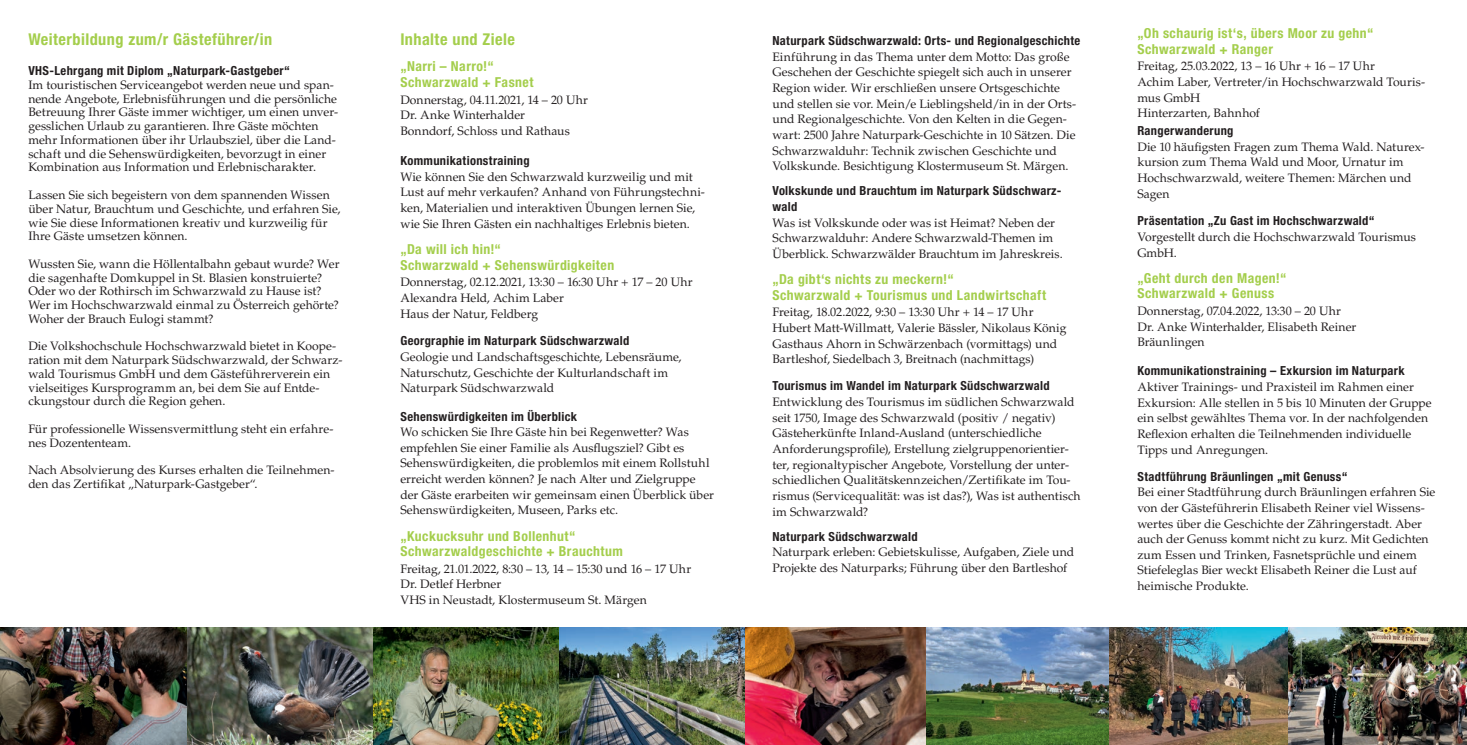
<style>
.page{position:relative;width:1467px;height:745px;background:#fff}
.page>*{position:absolute;margin:0;border:0;box-sizing:border-box;transform-origin:0 0}
.t1{font:700 condensed 16.25px "Helvetica Neue LT Std";letter-spacing:.03em;color:#a4ce4c}
.t2{font:700 condensed 13.75px/15.6px "Helvetica Neue LT Std";letter-spacing:.03em;color:#a4ce4c}
.t3{font:700 condensed 12.5px/15.6px "Helvetica Neue LT Std";letter-spacing:.025em;color:#231f20}
.t4{font:12.25px/15.6px "Palatino LT Std";color:#231f20}
</style>
<div class="page">
<img style="left:0;top:627px;width:1467px;height:117px">
<h1 class="t1" style="left:28px;top:29px;width:246px">Weiterbildung zum/r Gästeführer/in</h1>
<p class="t3" style="left:28px;top:63px;width:263px">VHS-Lehrgang mit Diplom „Naturpark-Gastgeber“</p>
<p class="t4" style="left:28px;top:78px;width:311px;line-height:13.8px">Im touristischen Serviceangebot werden neue und span&shy;nende Angebote, Erlebnisführungen und die persönliche Betreuung Ihrer Gäste immer wichtiger, um einen unver&shy;gesslichen Urlaub zu garantieren. Ihre Gäste möchten mehr Informationen über ihr Urlaubsziel, über die Land&shy;schaft und die Sehenswürdigkeiten, bevorzugt in einer Kombination aus Information und Erlebnischarakter.</p>
<p class="t4" style="left:28px;top:188px;width:314px;line-height:13.8px">Lassen Sie sich begeistern von dem spannenden Wissen über Natur, Brauchtum und Geschichte, und erfahren Sie, wie Sie diese Informationen kreativ und kurzweilig für Ihre Gäste umsetzen können.</p>
<p class="t4" style="left:28px;top:257px;width:313px;line-height:13.8px">Wussten Sie, wann die Höllentalbahn gebaut wurde? Wer die sagenhafte Domkuppel in St. Blasien konstruierte?<br>Oder wo der Rothirsch im Schwarzwald zu Hause ist?<br>Wer im Hochschwarzwald einmal zu Österreich gehörte?<br>Woher der Brauch Eulogi stammt?</p>
<p class="t4" style="left:28px;top:339px;width:316px;line-height:13.8px">Die Volkshochschule Hochschwarzwald bietet in Koope&shy;ration mit dem Naturpark Südschwarzwald, der Schwarz&shy;wald Tourismus GmbH und dem Gästeführerverein ein vielseitiges Kursprogramm an, bei dem Sie auf Entde&shy;ckungstour durch die Region gehen.</p>
<p class="t4" style="left:28px;top:422px;width:307px;line-height:13.8px">Für professionelle Wissensvermittlung steht ein erfahre&shy;nes Dozententeam.</p>
<p class="t4" style="left:28px;top:463px;width:308px;line-height:13.8px">Nach Absolvierung des Kurses erhalten die Teilnehmen&shy;den das Zertifikat „Naturpark-Gastgeber“.</p>
<h1 class="t1" style="left:400px;top:29px;width:116px">Inhalte und Ziele</h1>
<p class="t2" style="left:400px;top:58px;width:135px">„Narri – Narro!“<br>Schwarzwald + Fasnet</p>
<p class="t4" style="left:400px;top:92px;width:189px">Donnerstag, 04.11.2021, 14 – 20 Uhr<br>Dr. Anke Winterhalder<br>Bonndorf, Schloss und Rathaus</p>
<p class="t3" style="left:400px;top:153px;width:131px">Kommunikationstraining</p>
<p class="t4" style="left:400px;top:169px;width:306px">Wie können Sie den Schwarzwald kurzweilig und mit Lust auf mehr verkaufen? Anhand von Führungstechni&shy;ken, Materialien und interaktiven Übungen lernen Sie, wie Sie Ihren Gästen ein nachhaltiges Erlebnis bieten.</p>
<p class="t2" style="left:400px;top:241px;width:215px">„Da will ich hin!“<br>Schwarzwald + Sehenswürdigkeiten</p>
<p class="t4" style="left:400px;top:274px;width:294px">Donnerstag, 02.12.2021, 13:30 – 16:30 Uhr + 17 – 20 Uhr<br>Alexandra Held, Achim Laber<br>Haus der Natur, Feldberg</p>
<p class="t3" style="left:400px;top:333px;width:230px">Georgraphie im Naturpark Südschwarzwald</p>
<p class="t4" style="left:400px;top:349px;width:283px">Geologie und Landschaftsgeschichte, Lebensräume,<br>Naturschutz, Geschichte der Kulturlandschaft im<br>Naturpark Südschwarzwald</p>
<p class="t3" style="left:400px;top:408px;width:178px">Sehenswürdigkeiten im Überblick</p>
<p class="t4" style="left:400px;top:424px;width:315px">Wo schicken Sie Ihre Gäste hin bei Regenwetter? Was empfehlen Sie einer Familie als Ausflugsziel? Gibt es Sehenswürdigkeiten, die problemlos mit einem Rollstuhl erreicht werden können? Je nach Alter und Zielgruppe der Gäste erarbeiten wir gemeinsam einen Überblick über Sehenswürdigkeiten, Museen, Parks etc.</p>
<p class="t2" style="left:400px;top:527px;width:224px">„Kuckucksuhr und Bollenhut“<br>Schwarzwaldgeschichte + Brauchtum</p>
<p class="t4" style="left:400px;top:560px;width:292px">Freitag, 21.01.2022, 8:30 – 13, 14 – 15:30 und 16 – 17 Uhr<br>Dr. Detlef Herbner<br>VHS in Neustadt, Klostermuseum St. Märgen</p>
<p class="t3" style="left:772px;top:33px;width:309px">Naturpark Südschwarzwald: Orts- und Regionalgeschichte</p>
<p class="t4" style="left:772px;top:49px;width:305px">Einführung in das Thema unter dem Motto: Das große Geschehen der Geschichte spiegelt sich auch in unserer Region wider. Wir erschließen unsere Ortsgeschichte und stellen sie vor. Mein/e Lieblingsheld/in in der Orts&shy;und Regionalgeschichte. Von den Kelten in die Gegen&shy;wart: 2500 Jahre Naturpark-Geschichte in 10 Sätzen. Die Schwarzwalduhr: Technik zwischen Geschichte und Volkskunde. Besichtigung Klostermuseum St. Märgen.</p>
<p class="t3" style="left:772px;top:183px;width:290px">Volkskunde und Brauchtum im Naturpark Südschwarz&shy;wald</p>
<p class="t4" style="left:772px;top:214px;width:292px">Was ist Volkskunde oder was ist Heimat? Neben der<br>Schwarzwalduhr: Andere Schwarzwald-Themen im<br>Überblick. Schwarzwälder Brauchtum im Jahreskreis.</p>
<p class="t2" style="left:772px;top:271px;width:275px">„Da gibt‘s nichts zu meckern!“<br>Schwarzwald + Tourismus und Landwirtschaft</p>
<p class="t4" style="left:772px;top:304px;width:296px">Freitag, 18.02.2022, 9:30 – 13:30 Uhr + 14 – 17 Uhr Hubert Matt-Willmatt, Valerie Bässler, Nikolaus König Gasthaus Ahorn in Schwärzenbach (vormittags) und Bartleshof, Siedelbach 3, Breitnach (nachmittags)</p>
<p class="t3" style="left:772px;top:378px;width:279px">Tourismus im Wandel im Naturpark Südschwarzwald</p>
<p class="t4" style="left:772px;top:394px;width:310px">Entwicklung des Tourismus im südlichen Schwarzwald seit 1750, Image des Schwarzwald (positiv / negativ)<br>Gästeherkünfte Inland-Ausland (unterschiedliche Anforderungsprofile), Erstellung zielgruppenorientier&shy;ter, regionaltypischer Angebote, Vorstellung der unter&shy;schiedlichen Qualitätskennzeichen/Zertifikate im Tou&shy;rismus (Servicequalität: was ist das?), Was ist authentisch im Schwarzwald?</p>
<p class="t3" style="left:772px;top:528px;width:147px">Naturpark Südschwarzwald</p>
<p class="t4" style="left:772px;top:544px;width:303px">Naturpark erleben: Gebietskulisse, Aufgaben, Ziele und<br>Projekte des Naturparks; Führung über den Bartleshof</p>
<p class="t2" style="left:1137px;top:25px;width:237px">„Oh schaurig ist‘s, übers Moor zu gehn“<br>Schwarzwald + Ranger</p>
<p class="t4" style="left:1137px;top:59px;width:289px">Freitag, 25.03.2022, 13 – 16 Uhr + 16 – 17 Uhr<br>Achim Laber, Vertreter/in Hochschwarzwald Touris&shy;mus GmbH<br>Hinterzarten, Bahnhof</p>
<p class="t3" style="left:1137px;top:123px;width:98px">Rangerwanderung</p>
<p class="t4" style="left:1137px;top:139px;width:289px">Die 10 häufigsten Fragen zum Thema Wald. Naturex&shy;kursion zum Thema Wald und Moor, Urnatur im Hochschwarzwald, weitere Themen: Märchen und Sagen</p>
<p class="t3" style="left:1137px;top:213px;width:239px">Präsentation „Zu Gast im Hochschwarzwald“</p>
<p class="t4" style="left:1137px;top:229px;width:280px">Vorgestellt durch die Hochschwarzwald Tourismus<br>GmbH.</p>
<p class="t2" style="left:1137px;top:270px;width:150px">„Geht durch den Magen!“<br>Schwarzwald + Genuss</p>
<p class="t4" style="left:1137px;top:303px;width:220px">Donnerstag, 07.04.2022, 13:30 – 20 Uhr<br>Dr. Anke Winterhalder, Elisabeth Reiner<br>Bräunlingen</p>
<p class="t3" style="left:1137px;top:363px;width:269px">Kommunikationstraining – Exkursion im Naturpark</p>
<p class="t4" style="left:1137px;top:379px;width:296px">Aktiver Trainings- und Praxisteil im Rahmen einer Exkursion: Alle stellen in 5 bis 10 Minuten der Gruppe ein selbst gewähltes Thema vor. In der nachfolgenden Reflexion erhalten die Teilnehmenden individuelle Tipps und Anregungen.</p>
<p class="t3" style="left:1137px;top:468px;width:212px">Stadtführung Bräunlingen „mit Genuss“</p>
<p class="t4" style="left:1137px;top:484px;width:299px">Bei einer Stadtführung durch Bräunlingen erfahren Sie von der Gästeführerin Elisabeth Reiner viel Wissens&shy;wertes über die Geschichte der Zähringerstadt. Aber auch der Genuss kommt nicht zu kurz. Mit Gedichten zum Essen und Trinken, Fasnetsprüchle und einem Stiefeleglas Bier weckt Elisabeth Reiner die Lust auf heimische Produkte.</p>
</div>
